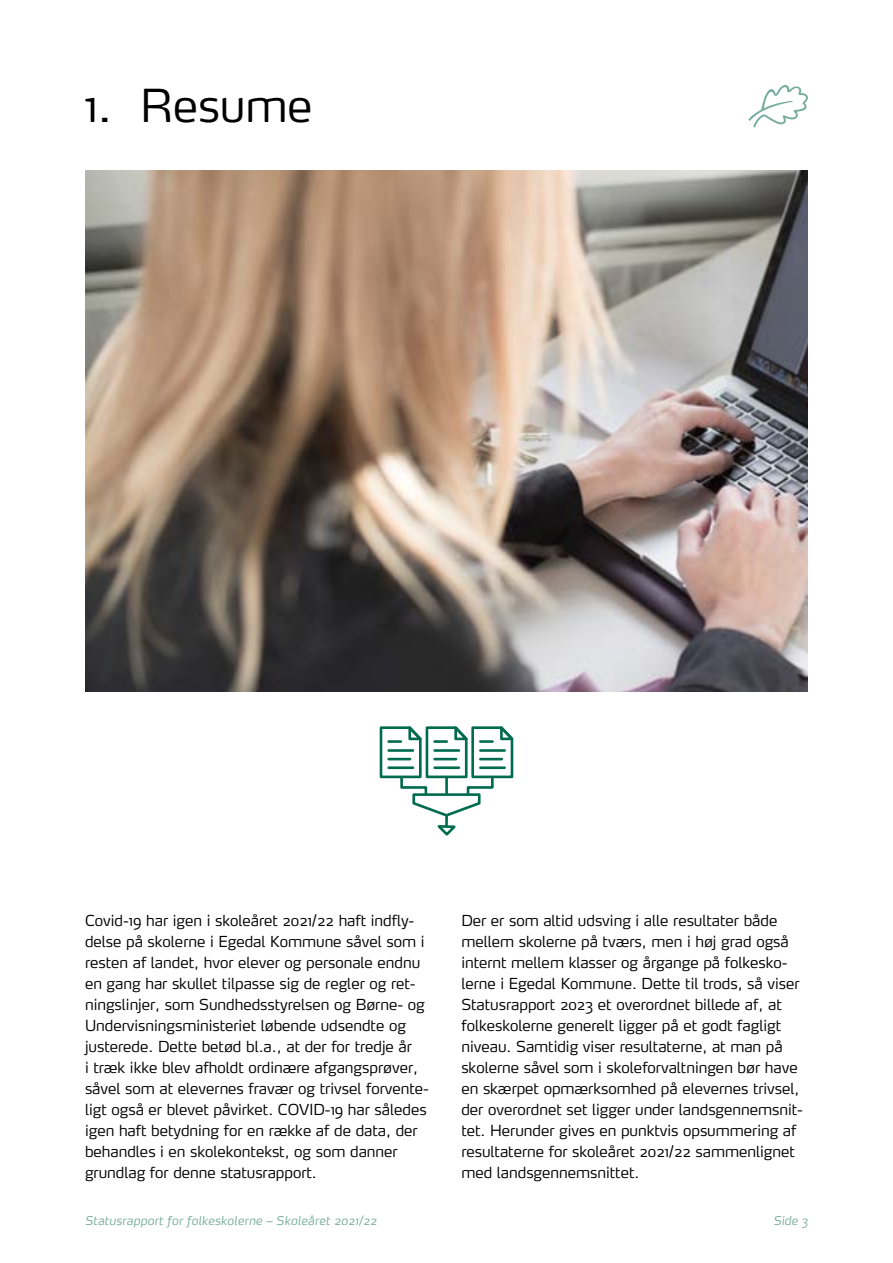
<style>
.page{position:relative;width:893px;height:1263px;background:#fff}
.page>*{position:absolute;margin:0;border:0;box-sizing:border-box;transform-origin:0 0}
.t1{font:300 45px "Max";color:#000}
.t2{font:300 15px/21px "Max";color:#000}
.t3{font:italic 300 12px "Max";letter-spacing:.02em;color:#78ad9d}
</style>
<div class="page">
<img style="left:85px;top:170px;width:723px;height:521px">
<svg style="left:379px;top:726px;width:135px;height:110px"></svg>
<svg style="left:748px;top:85px;width:60px;height:43px"></svg>
<h1 class="t1" style="left:85px;top:78px;width:229px">1. Resume</h1>
<p class="t2" style="left:85px;top:910px;width:345px">Covid-19 har igen i skoleåret 2021/22 haft indfly&shy;delse på skolerne i Egedal Kommune såvel som i resten af landet, hvor elever og personale endnu en gang har skullet tilpasse sig de regler og ret&shy;ningslinjer, som Sundhedsstyrelsen og Børne- og Undervisningsministeriet løbende udsendte og justerede. Dette betød bl.a., at der for tredje år<br>i træk ikke blev afholdt ordinære afgangsprøver, såvel som at elevernes fravær og trivsel forvente&shy;ligt også er blevet påvirket. COVID-19 har således igen haft betydning for en række af de data, der behandles i en skolekontekst, og som danner grundlag for denne statusrapport.</p>
<p class="t2" style="left:461px;top:910px;width:343px">Der er som altid udsving i alle resultater både mellem skolerne på tværs, men i høj grad også internt mellem klasser og årgange på folkesko&shy;lerne i Egedal Kommune. Dette til trods, så viser Statusrapport 2023 et overordnet billede af, at folkeskolerne generelt ligger på et godt fagligt niveau. Samtidig viser resultaterne, at man på skolerne såvel som i skoleforvaltningen bør have en skærpet opmærksomhed på elevernes trivsel, der overordnet set ligger under landsgennemsnit&shy;tet. Herunder gives en punktvis opsummering af resultaterne for skoleåret 2021/22 sammenlignet med landsgennemsnittet.</p>
<p class="t3" style="left:85px;top:1213px;width:293px">Statusrapport for folkeskolerne – Skoleåret 2021/22</p>
<p class="t3" style="left:774px;top:1213px;width:36px">Side 3</p>
</div>
